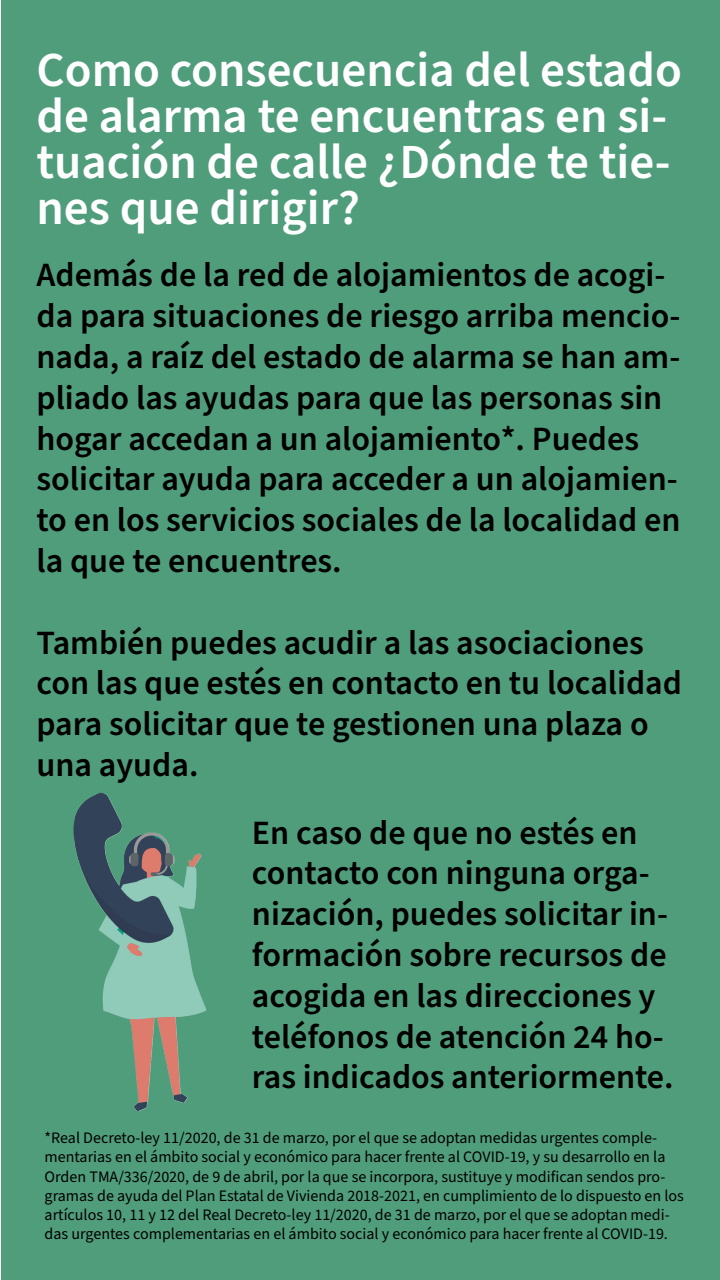
<style>
.page{position:relative;width:720px;height:1280px;background:#fff}
.page>*{position:absolute;margin:0;border:0;box-sizing:border-box;transform-origin:0 0}
.t1{font:600 49px/46px "Source Sans Pro";color:#fff}
.t2{font:600 34px/40.8px "Source Sans Pro";color:#000}
.t3{font:16px/19.2px "Source Sans Pro";color:#000}
</style>
<div class="page">
<div style="left:1px;top:0;width:719px;height:1280px;background:#509d7c"></div>
<img style="left:73px;top:793px;width:134px;height:319px">
<h1 class="t1" style="left:36px;top:48px;width:647px">Como consecuencia del estado de alarma te encuentras en si&shy;tuación de calle ¿Dónde te tie&shy;nes que dirigir?</h1>
<p class="t2" style="left:36px;top:256px;width:646px">Además de la red de alojamientos de acogi&shy;da para situaciones de riesgo arriba mencio&shy;nada, a raíz del estado de alarma se han am&shy;pliado las ayudas para que las personas sin hogar accedan a un alojamiento*. Puedes solicitar ayuda para acceder a un alojamien&shy;to en los servicios sociales de la localidad en la que te encuentres.</p>
<p class="t2" style="left:36px;top:623px;width:647px">También puedes acudir a las asociaciones con las que estés en contacto en tu localidad para solicitar que te gestionen una plaza o una ayuda.</p>
<p class="t2" style="left:252px;top:813px;width:423px">En caso de que no estés en contacto con ninguna orga&shy;nización, puedes solicitar in&shy;formación sobre recursos de acogida en las direcciones y teléfonos de atención 24 ho&shy;ras indicados anteriormente.</p>
<p class="t3" style="left:45px;top:1129px;width:641px">*Real Decreto-ley 11/2020, de 31 de marzo, por el que se adoptan medidas urgentes comple&shy;mentarias en el ámbito social y económico para hacer frente al COVID-19, y su desarrollo en la Orden TMA/336/2020, de 9 de abril, por la que se incorpora, sustituye y modifican sendos pro&shy;gramas de ayuda del Plan Estatal de Vivienda 2018-2021, en cumplimiento de lo dispuesto en los artículos 10, 11 y 12 del Real Decreto-ley 11/2020, de 31 de marzo, por el que se adoptan medi&shy;das urgentes complementarias en el ámbito social y económico para hacer frente al COVID-19.</p>
</div>
